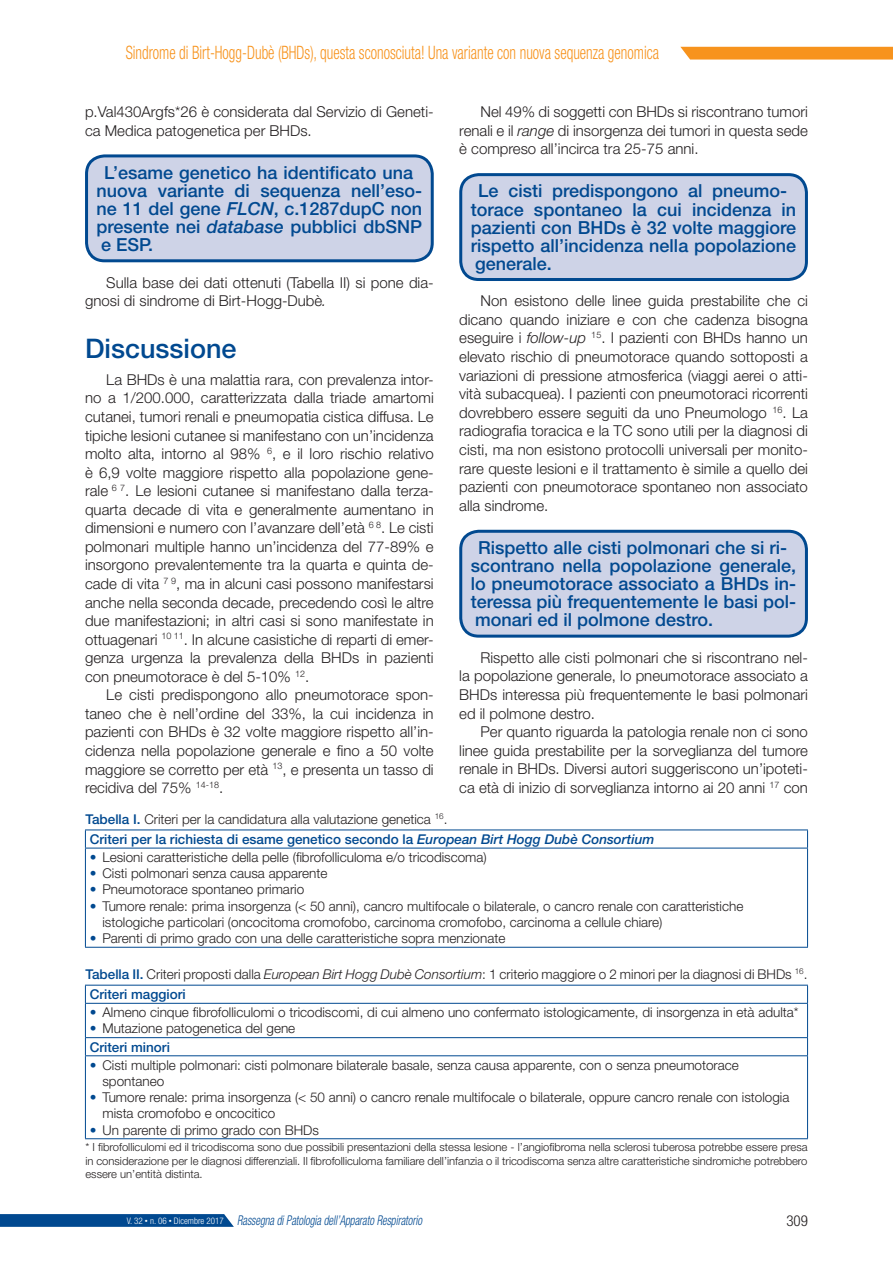
<style>
.page{position:relative;width:893px;height:1263px;background:#fff}
.page>*{position:absolute;margin:0;border:0;box-sizing:border-box;transform-origin:0 0}
.t1{font:500 27px "Helvetica Neue LT Std";color:#014990}
.t2{font:300 condensed 18.45px "Helvetica Neue LT Std";color:#f7931d;scale:.8 1}
.t3{font:500 18px/18px "Helvetica Neue LT Std";color:#014990}
.t4{font:300 15px/18.6px "Helvetica Neue LT Std";color:#231f20;text-align:justify}
.t5{font:300 condensed 15px "Helvetica Neue LT Std";color:#231f20}
.t6{font:300 13.5px/16.2px "Helvetica Neue LT Std";color:#231f20}
.t7{font:500 13.5px/19.8px "Helvetica Neue LT Std";color:#014990}
.t8{font:italic 300 condensed 13.5px "Helvetica Neue LT Std";color:#014990;scale:.8 1}
.t9{font:300 11.25px/13.5px "Helvetica Neue LT Std";color:#231f20;text-align:justify}
.s1{font-style:italic}
.s2{font-weight:300;color:#231f20}
.s3{color:#014990}
.s4{font-weight:500;color:#014990}
.s5{font-style:normal;font-size:9px;color:#fff}
.s6{font-style:normal;font-size:6px;color:#fff}
</style>
<div class="page">
<svg style="left:680px;top:47px;width:213px;height:13px;background:#f7992a"></svg>
<svg style="left:0;top:1214px;width:234px;height:13px;background:#0a5094"></svg>
<div style="left:87px;top:156px;width:345px;height:105px;background:#ced3e7;border-radius:18px"></div>
<div style="left:85px;top:154px;width:349px;height:108px;border:3px solid #014990;border-radius:18px"></div>
<div style="left:461px;top:175px;width:345px;height:104px;background:#ced3e7;border-radius:18px"></div>
<div style="left:459px;top:173px;width:349px;height:108px;border:3px solid #014990;border-radius:18px"></div>
<div style="left:461px;top:531px;width:345px;height:105px;background:#ced3e7;border-radius:18px"></div>
<div style="left:459px;top:530px;width:349px;height:108px;border:3px solid #014990;border-radius:18px"></div>
<hr style="left:85px;top:848px;width:1px;height:99px;background:#014990">
<hr style="left:807px;top:848px;width:1px;height:99px;background:#014990">
<hr style="left:85px;top:947px;width:723px;height:1px;background:#014990">
<hr style="left:85px;top:829px;width:723px;height:1px;background:#014990">
<svg style="left:85px;top:830px;width:1px;height:18px"></svg>
<svg style="left:807px;top:830px;width:1px;height:18px"></svg>
<hr style="left:85px;top:848px;width:723px;height:1px;background:#014990">
<svg style="left:85px;top:1038px;width:722px;height:102px"></svg>
<hr style="left:85px;top:1004px;width:1px;height:33px;background:#014990">
<hr style="left:807px;top:1004px;width:1px;height:33px;background:#014990">
<hr style="left:85px;top:1056px;width:1px;height:82px;background:#014990">
<hr style="left:807px;top:1056px;width:1px;height:82px;background:#014990">
<hr style="left:85px;top:985px;width:723px;height:1px;background:#014990">
<svg style="left:85px;top:985px;width:1px;height:18px"></svg>
<svg style="left:807px;top:985px;width:1px;height:18px"></svg>
<hr style="left:85px;top:1003px;width:723px;height:1px;background:#014990">
<hr style="left:85px;top:1037px;width:723px;height:1px;background:#014990">
<svg style="left:85px;top:1038px;width:1px;height:17px"></svg>
<svg style="left:807px;top:1038px;width:1px;height:17px"></svg>
<hr style="left:85px;top:1055px;width:723px;height:1px;background:#014990">
<hr style="left:85px;top:1138px;width:723px;height:1px;background:#014990">
<p class="t2" style="left:126px;top:42px;width:668px">Sindrome di Birt-Hogg-Dubè (BHDs), questa sconosciuta! Una variante con nuova sequenza genomica</p>
<p class="t4" style="left:85px;top:102px;width:350px">p.Val430Argfs*26 è considerata dal Servizio di Geneti&shy;ca Medica patogenetica per BHDs.</p>
<p class="t3" style="left:97px;top:163px;width:327px;text-indent:8px">L’esame genetico ha identificato una nuova variante di sequenza nell’eso&shy;ne 11 del gene <span class="s1">FLCN</span>, c.1287dupC non presente nei <span class="s1">database</span> pubblici dbSNP e ESP.</p>
<p class="t4" style="left:85px;top:273px;width:350px;text-indent:21px">Sulla base dei dati ottenuti (Tabella II) si pone dia&shy;gnosi di sindrome di Birt-Hogg-Dubè<span class="s1">.</span></p>
<h1 class="t1" style="left:85px;top:332px;width:153px">Discussione</h1>
<p class="t4" style="left:85px;top:370px;width:350px;text-indent:21px">La BHDs è una malattia rara, con prevalenza intor&shy;no a 1/200.000, caratterizzata dalla triade amartomi cutanei, tumori renali e pneumopatia cistica diffusa. Le tipiche lesioni cutanee si manifestano con un’incidenza molto alta, intorno al 98% <sup>6</sup>, e il loro rischio relativo è 6,9 volte maggiore rispetto alla popolazione gene&shy;rale <sup>6</sup> <sup>7</sup>. Le lesioni cutanee si manifestano dalla terza&shy;quarta decade di vita e generalmente aumentano in dimensioni e numero con l’avanzare dell’età <sup>6</sup> <sup>8</sup>. Le cisti polmonari multiple hanno un’incidenza del 77-89% e insorgono prevalentemente tra la quarta e quinta de&shy;cade di vita <sup>7</sup> <sup>9</sup>, ma in alcuni casi possono manifestarsi anche nella seconda decade, precedendo così le altre due manifestazioni; in altri casi si sono manifestate in ottuagenari <sup>10</sup> <sup>11</sup>. In alcune casistiche di reparti di emer&shy;genza urgenza la prevalenza della BHDs in pazienti con pneumotorace è del 5-10% <sup>12</sup>.</p>
<p class="t4" style="left:85px;top:685px;width:350px;text-indent:21px">Le cisti predispongono allo pneumotorace spon&shy;taneo che è nell’ordine del 33%, la cui incidenza in pazienti con BHDs è 32 volte maggiore rispetto all’in&shy;cidenza nella popolazione generale e fino a 50 volte maggiore se corretto per età <sup>13</sup>, e presenta un tasso di recidiva del 75% <sup>14-18</sup>.</p>
<p class="t4" style="left:459px;top:102px;width:350px;text-indent:21px">Nel 49% di soggetti con BHDs si riscontrano tumori renali e il <span class="s1">range</span> di insorgenza dei tumori in questa sede è compreso all’incirca tra 25-75 anni.</p>
<p class="t3" style="left:471px;top:182px;width:327px;text-indent:8px">Le cisti predispongono al pneumo&shy;torace spontaneo la cui incidenza in pazienti con BHDs è 32 volte maggiore rispetto all’incidenza nella popolazione generale.</p>
<p class="t4" style="left:459px;top:291px;width:350px;text-indent:21px">Non esistono delle linee guida prestabilite che ci dicano quando iniziare e con che cadenza bisogna eseguire i <span class="s1">follow-up</span> <sup>15</sup>. I pazienti con BHDs hanno un elevato rischio di pneumotorace quando sottoposti a variazioni di pressione atmosferica (viaggi aerei o atti&shy;vità subacquea). I pazienti con pneumotoraci ricorrenti dovrebbero essere seguiti da uno Pneumologo <sup>16</sup>. La radiografia toracica e la TC sono utili per la diagnosi di cisti, ma non esistono protocolli universali per monito&shy;rare queste lesioni e il trattamento è simile a quello dei pazienti con pneumotorace spontaneo non associato alla sindrome.</p>
<p class="t3" style="left:471px;top:538px;width:327px;text-indent:8px">Rispetto alle cisti polmonari che si ri&shy;scontrano nella popolazione generale, lo pneumotorace associato a BHDs in&shy;teressa più frequentemente le basi pol&shy;monari ed il polmone destro.</p>
<p class="t4" style="left:459px;top:648px;width:350px;text-indent:21px">Rispetto alle cisti polmonari che si riscontrano nel&shy;la popolazione generale, lo pneumotorace associato a BHDs interessa più frequentemente le basi polmonari ed il polmone destro.</p>
<p class="t4" style="left:459px;top:722px;width:350px;text-indent:21px">Per quanto riguarda la patologia renale non ci sono linee guida prestabilite per la sorveglianza del tumore renale in BHDs. Diversi autori suggeriscono un’ipoteti&shy;ca età di inizio di sorveglianza intorno ai 20 anni <sup>17</sup> con</p>
<p class="t7" style="left:90px;top:809px;width:566px;text-indent:-4px">Tabella I. <span class="s2">Criteri per la candidatura alla valutazione genetica</span> <sup>16</sup><span class="s2">.<br></span>Criteri per la richiesta di esame genetico secondo la <span class="s1">European Birt Hogg Dubè Consortium</span></p>
<p class="t6" style="left:90px;top:849px;width:399px"><span class="s3">•</span> Lesioni caratteristiche della pelle (fibrofolliculoma e/o tricodiscoma)</p>
<p class="t6" style="left:90px;top:865px;width:239px"><span class="s3">•</span> Cisti polmonari senza causa apparente</p>
<p class="t6" style="left:90px;top:881px;width:216px"><span class="s3">•</span> Pneumotorace spontaneo primario</p>
<p class="t6" style="left:102px;top:897px;width:642px;text-indent:-13px"><span class="s3">•</span> Tumore renale: prima insorgenza (&lt; 50 anni), cancro multifocale o bilaterale, o cancro renale con caratteristiche istologiche particolari (oncocitoma cromofobo, carcinoma cromofobo, carcinoma a cellule chiare)</p>
<p class="t6" style="left:90px;top:930px;width:417px"><span class="s3">•</span> Parenti di primo grado con una delle caratteristiche sopra menzionate</p>
<p class="t6" style="left:90px;top:964px;width:719px;line-height:19.8px;text-indent:-4px"><span class="s4">Tabella II.</span> Criteri proposti dalla <span class="s1">European Birt Hogg Dubè Consortium</span>: 1 criterio maggiore o 2 minori per la diagnosi di BHDs <sup>16</sup>.<br><span class="s4">Criteri maggiori</span></p>
<p class="t6" style="left:90px;top:1004px;width:710px"><span class="s3">•</span> Almeno cinque fibrofolliculomi o tricodiscomi, di cui almeno uno confermato istologicamente, di insorgenza in età adulta*</p>
<p class="t6" style="left:90px;top:1019px;width:207px;line-height:18.1px"><span class="s3">•</span> Mutazione patogenetica del gene<br><span class="s4">Criteri minori</span></p>
<p class="t6" style="left:102px;top:1056px;width:638px;text-indent:-13px"><span class="s3">•</span> Cisti multiple polmonari: cisti polmonare bilaterale basale, senza causa apparente, con o senza pneumotorace spontaneo</p>
<p class="t6" style="left:102px;top:1089px;width:688px;text-indent:-13px"><span class="s3">•</span> Tumore renale: prima insorgenza (&lt; 50 anni) o cancro renale multifocale o bilaterale, oppure cancro renale con istologia mista cromofobo e oncocitico</p>
<p class="t6" style="left:90px;top:1121px;width:231px"><span class="s3">•</span> Un parente di primo grado con BHDs</p>
<p class="t9" style="left:85px;top:1140px;width:724px">* I fibrofolliculomi ed il tricodiscoma sono due possibili presentazioni della stessa lesione - l’angiofibroma nella sclerosi tuberosa potrebbe essere presa in considerazione per le diagnosi differenziali. Il fibrofolliculoma familiare dell’infanzia o il tricodiscoma senza altre caratteristiche sindromiche potrebbero essere un’entità distinta.</p>
<p class="t8" style="left:127px;top:1212px;width:371px"><span class="s5">V. 32</span> <span class="s6">•</span> <span class="s5">n. 06</span> <span class="s6">•</span> <span class="s5">Dicembre 2017</span> Rassegna di Patologia dell’Apparato Respiratorio</p>
<p class="t5" style="left:786px;top:1212px;width:23px">309</p>
</div>
